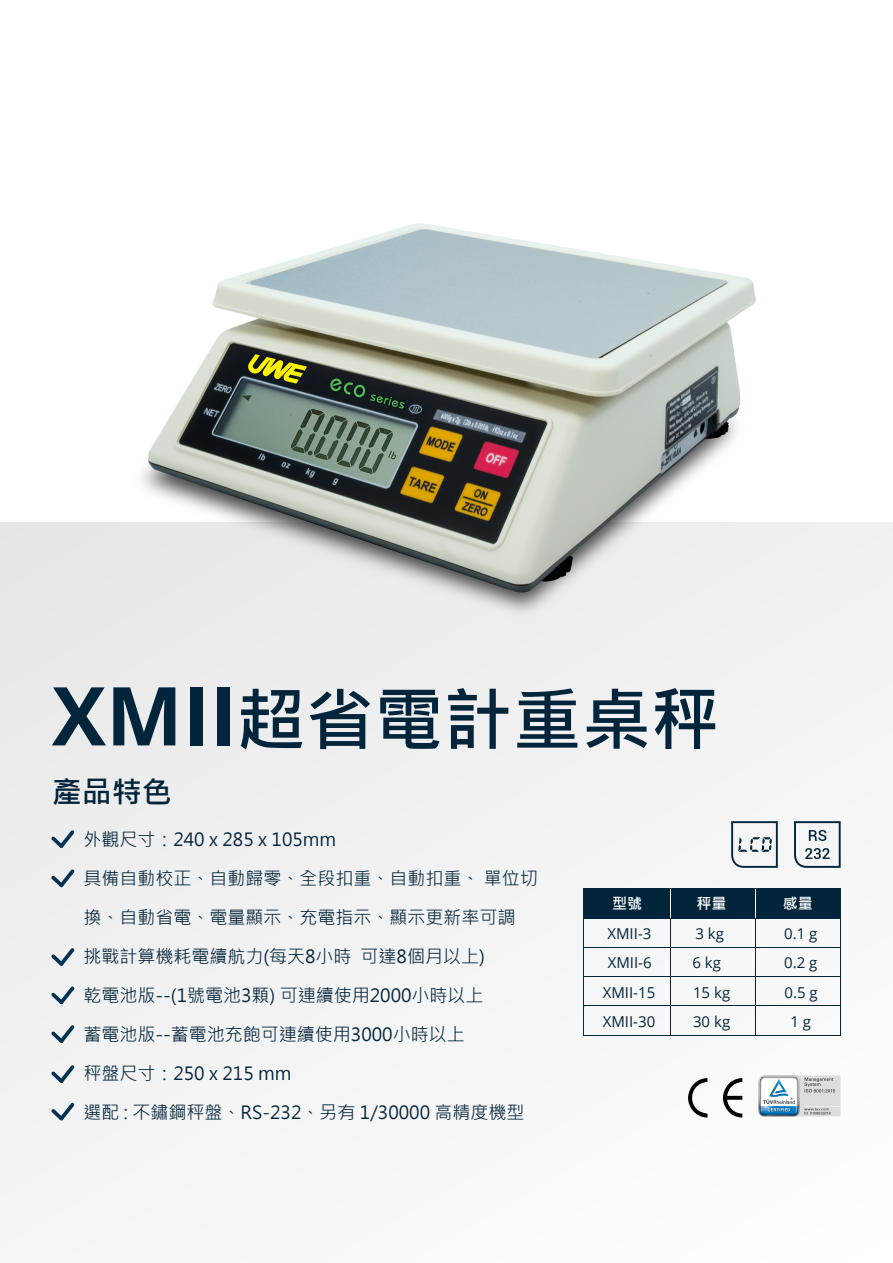
<style>
.page{position:relative;width:893px;height:1263px;background:#fff}
.page>*{position:absolute;margin:0;border:0;box-sizing:border-box;transform-origin:0 0}
.t1{font:700 69px "Microsoft Jheng Hei";color:#02253c}
.t2{font:700 30px "Microsoft Jheng Hei";color:#02253c}
.t3{font:18px/39px "Microsoft Jheng Hei";color:#02253c}
.t4{font:15px/29.5px "Open Sans";color:#02253c;text-align:center}
.t5{font:700 15px "Microsoft Jheng Hei";color:#fff}
.s1{font-family:"Open Sans";font-size:81.3px}
</style>
<div class="page">
<div style="left:0;top:523px;width:893px;height:740px;background:#f3f3f3"></div>
<svg style="left:51px;top:830px;width:24px;height:18px"></svg>
<svg style="left:51px;top:869px;width:24px;height:19px"></svg>
<svg style="left:51px;top:948px;width:24px;height:18px"></svg>
<svg style="left:51px;top:1025px;width:24px;height:18px"></svg>
<svg style="left:51px;top:986px;width:24px;height:19px"></svg>
<svg style="left:51px;top:1065px;width:24px;height:18px"></svg>
<svg style="left:51px;top:1102px;width:24px;height:19px"></svg>
<svg style="left:723px;top:1078px;width:19px;height:39px"></svg>
<svg style="left:688px;top:1078px;width:19px;height:39px"></svg>
<img style="left:758px;top:1075px;width:82px;height:42px">
<div style="left:584px;top:888px;width:257px;height:30px;background:#02253c"></div>
<hr style="left:584px;top:918px;width:86px;height:1px;background:#02253c">
<hr style="left:671px;top:918px;width:84px;height:1px;background:#02253c">
<hr style="left:747px;top:918px;width:93px;height:1px;background:#02253c">
<hr style="left:584px;top:947px;width:86px;height:1px;background:#02253c">
<hr style="left:671px;top:947px;width:84px;height:1px;background:#02253c">
<hr style="left:747px;top:947px;width:93px;height:1px;background:#02253c">
<hr style="left:584px;top:976px;width:86px;height:1px;background:#02253c">
<hr style="left:671px;top:976px;width:84px;height:1px;background:#02253c">
<hr style="left:747px;top:976px;width:93px;height:1px;background:#02253c">
<svg style="left:583px;top:889px;width:1px;height:88px"></svg>
<hr style="left:584px;top:1005px;width:86px;height:1px;background:#02253c">
<svg style="left:670px;top:889px;width:1px;height:88px"></svg>
<hr style="left:671px;top:1005px;width:84px;height:1px;background:#02253c">
<svg style="left:755px;top:889px;width:1px;height:87px"></svg>
<hr style="left:747px;top:1005px;width:93px;height:1px;background:#02253c">
<svg style="left:840px;top:918px;width:1px;height:59px"></svg>
<hr style="left:583px;top:977px;width:1px;height:58px;background:#02253c">
<hr style="left:670px;top:977px;width:1px;height:58px;background:#02253c">
<hr style="left:755px;top:977px;width:1px;height:58px;background:#02253c">
<hr style="left:840px;top:977px;width:1px;height:58px;background:#02253c">
<hr style="left:584px;top:1035px;width:86px;height:1px;background:#02253c">
<hr style="left:671px;top:1035px;width:84px;height:1px;background:#02253c">
<hr style="left:747px;top:1035px;width:93px;height:1px;background:#02253c">
<svg style="left:731px;top:821px;width:47px;height:47px"></svg>
<svg style="left:794px;top:821px;width:47px;height:47px"></svg>
<img style="left:131px;top:224px;width:625px;height:391px">
<h1 class="t1" style="left:52px;top:677px;width:669px"><span class="s1">XMII</span>超省電計重桌秤</h1>
<h2 class="t2" style="left:52px;top:773px;width:121px">產品特色</h2>
<p class="t3" style="left:83px;top:820px;width:456px">外觀尺寸：240 x 285 x 105mm<br>具備自動校正、自動歸零、全段扣重、自動扣重、 單位切換、自動省電、電量顯示、充電指示、顯示更新率可調挑戰計算機耗電續航力(每天8小時 可達8個月以上)<br>乾電池版--(1號電池3顆) 可連續使用2000小時以上<br>蓄電池版--蓄電池充飽可連續使用3000小時以上<br>秤盤尺寸：250 x 215 mm<br>選配 : 不鏽鋼秤盤、RS-232、另有 1/30000 高精度機型</p>
<p class="t5" style="left:612px;top:894px;width:31px">型號</p>
<p class="t5" style="left:696px;top:894px;width:31px">秤量</p>
<p class="t5" style="left:783px;top:894px;width:31px">感量</p>
<p class="t4" style="left:607px;top:918px;width:45px">XMII-3</p>
<p class="t4" style="left:695px;top:918px;width:30px">3 kg</p>
<p class="t4" style="left:784px;top:918px;width:35px">0.1 g</p>
<p class="t4" style="left:692px;top:948px;width:30px">6 kg</p>
<p class="t4" style="left:784px;top:948px;width:35px">0.2 g</p>
<p class="t4" style="left:693px;top:977px;width:39px">15 kg</p>
<p class="t4" style="left:784px;top:977px;width:35px">0.5 g</p>
<p class="t4" style="left:603px;top:947px;width:54px">XMII-6<br>XMII-15<br>XMII-30</p>
<p class="t4" style="left:693px;top:1006px;width:39px">30 kg</p>
<p class="t4" style="left:790px;top:1006px;width:22px">1 g</p>
</div>
